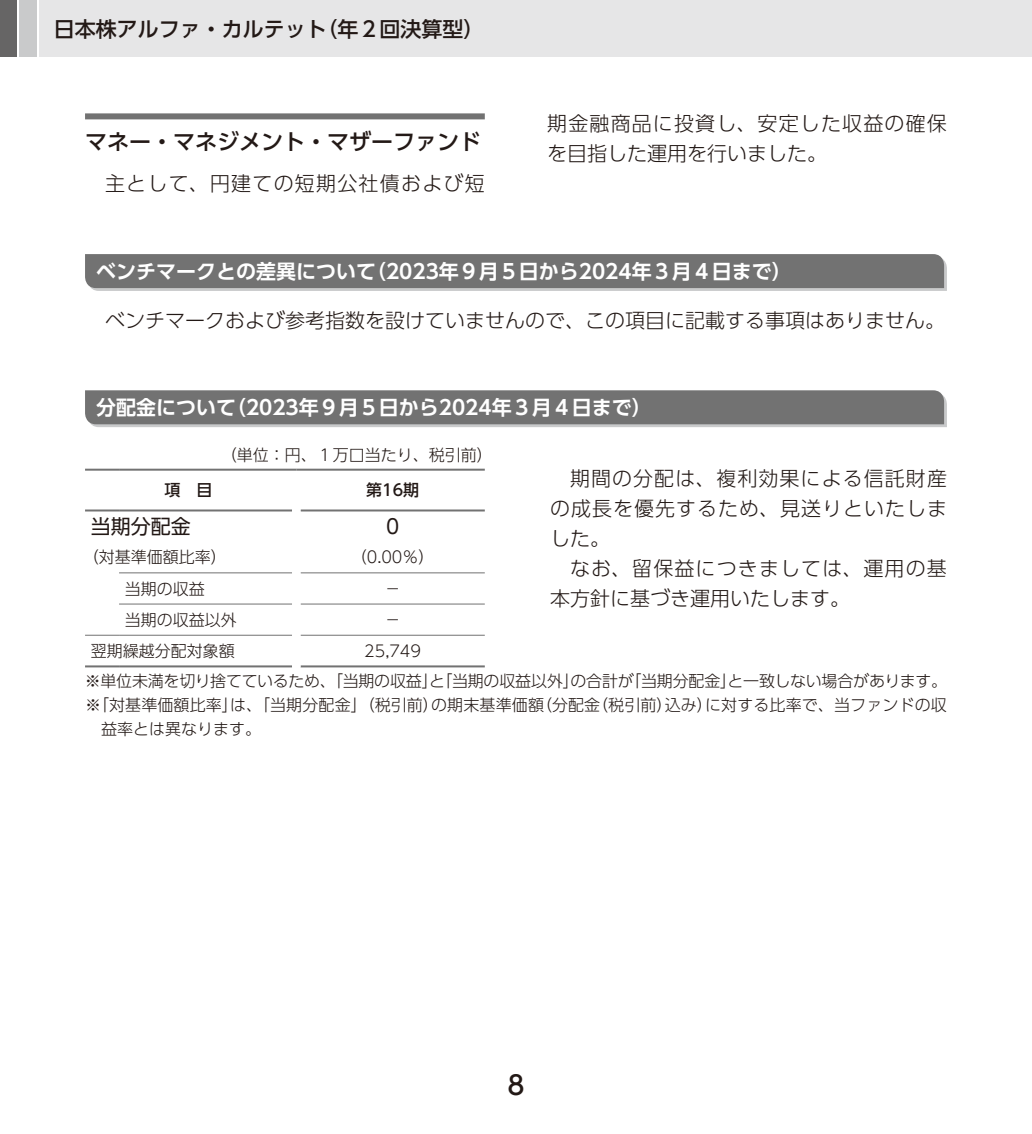
<style>
.page{position:relative;width:1032px;height:1134px;background:#fff}
.page>*{position:absolute;margin:0;border:0;box-sizing:border-box;transform-origin:0 0}
.t1{font:500 26px "UD Shin Go Pro";color:#231916}
.t2{font:500 22px "UD Shin Go Pro";color:#231916}
.t3{font:500 21px "UD Shin Go Pro";color:#231916}
.t4{font:300 20px/30px "UD Shin Go Pro";letter-spacing:.05em;color:#231916;text-align:justify}
.t5{font:700 20px "UD Shin Go Pro De";color:#fff}
.t6{font:300 20px "UD Shin Go Pro";color:#231916}
.t7{font:300 20px/30px "UD Shin Go Pro";letter-spacing:.03em;color:#231916}
.t8{font:20px "UD Shin Go Pro";color:#231916}
.t9{font:300 16px "UD Shin Go Pro";color:#231916}
.t10{font:500 16px "UD Shin Go Pro";color:#231916}
</style>
<div class="page">
<div style="left:40px;top:0;width:992px;height:57px;background:#e6e6e7"></div>
<div style="left:20px;top:0;width:17px;height:57px;background:#c9cacb"></div>
<div style="left:0;top:0;width:17px;height:57px;background:#666565"></div>
<svg style="left:85px;top:254px;width:862px;height:37px;background:#797979"></svg>
<svg style="left:85px;top:390px;width:862px;height:37px;background:#7a7a7a"></svg>
<hr style="left:85px;top:509px;width:34px;height:2px;background:#727272">
<hr style="left:119px;top:509px;width:173px;height:2px;background:#727272">
<hr style="left:300px;top:509px;width:185px;height:2px;background:#727272">
<hr style="left:85px;top:665px;width:34px;height:2px;background:#727272">
<hr style="left:119px;top:665px;width:173px;height:2px;background:#727272">
<hr style="left:300px;top:665px;width:185px;height:2px;background:#727272">
<hr style="left:119px;top:572px;width:173px;height:1px;background:#727272">
<hr style="left:300px;top:572px;width:185px;height:1px;background:#727272">
<hr style="left:119px;top:604px;width:173px;height:1px;background:#727272">
<hr style="left:300px;top:604px;width:185px;height:1px;background:#727272">
<hr style="left:85px;top:635px;width:34px;height:1px;background:#727272">
<hr style="left:119px;top:635px;width:173px;height:1px;background:#727272">
<hr style="left:300px;top:635px;width:185px;height:1px;background:#727272">
<hr style="left:85px;top:469px;width:34px;height:2px;background:#727272">
<hr style="left:119px;top:469px;width:177px;height:2px;background:#727272">
<hr style="left:296px;top:469px;width:189px;height:2px;background:#727272">
<div style="left:85px;top:113px;width:400px;height:6px;background:#727272"></div>
<h3 class="t3" style="left:54px;top:12px;width:432px">日本株アルファ・カルテット（年２回決算型）</h3>
<h2 class="t2" style="left:85px;top:124px;width:397px">マネー・マネジメント・マザーファンド</h2>
<p class="t4" style="left:105px;top:167px;width:381px">主として、円建ての短期公社債および短</p>
<p class="t4" style="left:547px;top:108px;width:401px">期金融商品に投資し、安定した収益の確保を目指した運用を行いました。</p>
<p class="t5" style="left:96px;top:255px;width:697px">ベンチマークとの差異について（2023年９月５日から2024年３月４日まで）</p>
<p class="t6" style="left:105px;top:305px;width:841px">ベンチマークおよび参考指数を設けていませんので、この項目に記載する事項はありません。</p>
<p class="t5" style="left:96px;top:391px;width:557px">分配金について（2023年９月５日から2024年３月４日まで）</p>
<p class="t9" style="left:221px;top:442px;width:274px">（単位：円、１万口当たり、税引前）</p>
<p class="t10" style="left:165px;top:477px;width:49px">項　目</p>
<p class="t10" style="left:366px;top:477px;width:55px">第16期</p>
<p class="t8" style="left:91px;top:510px;width:101px">当期分配金</p>
<p class="t8" style="left:386px;top:510px;width:15px">0</p>
<p class="t9" style="left:83px;top:544px;width:145px">（対基準価額比率）</p>
<p class="t9" style="left:351px;top:544px;width:85px">（0.00％）</p>
<p class="t9" style="left:125px;top:575px;width:81px">当期の収益</p>
<p class="t9" style="left:385px;top:575px;width:17px">－</p>
<p class="t9" style="left:125px;top:607px;width:113px">当期の収益以外</p>
<p class="t9" style="left:385px;top:607px;width:17px">－</p>
<p class="t9" style="left:91px;top:637px;width:145px">翌期繰越分配対象額</p>
<p class="t9" style="left:364px;top:637px;width:58px">25,749</p>
<p class="t4" style="left:550px;top:463px;width:398px;text-indent:20px">期間の分配は、複利効果による信託財産の成長を優先するため、見送りといたしました。</p>
<p class="t7" style="left:550px;top:553px;width:398px;text-indent:20px">なお、留保益につきましては、運用の基本方針に基づき運用いたします。</p>
<p class="t9" style="left:85px;top:668px;width:864px">※単位未満を切り捨てているため、「当期の収益」と「当期の収益以外」の合計が「当期分配金」と一致しない場合があります。</p>
<p class="t9" style="left:85px;top:692px;width:863px">※「対基準価額比率」は、「当期分配金」（税引前）の期末基準価額（分配金（税引前）込み）に対する比率で、当ファンドの収</p>
<p class="t9" style="left:101px;top:716px;width:161px">益率とは異なります。</p>
<h1 class="t1" style="left:507px;top:1063px;width:19px">8</h1>
</div>
